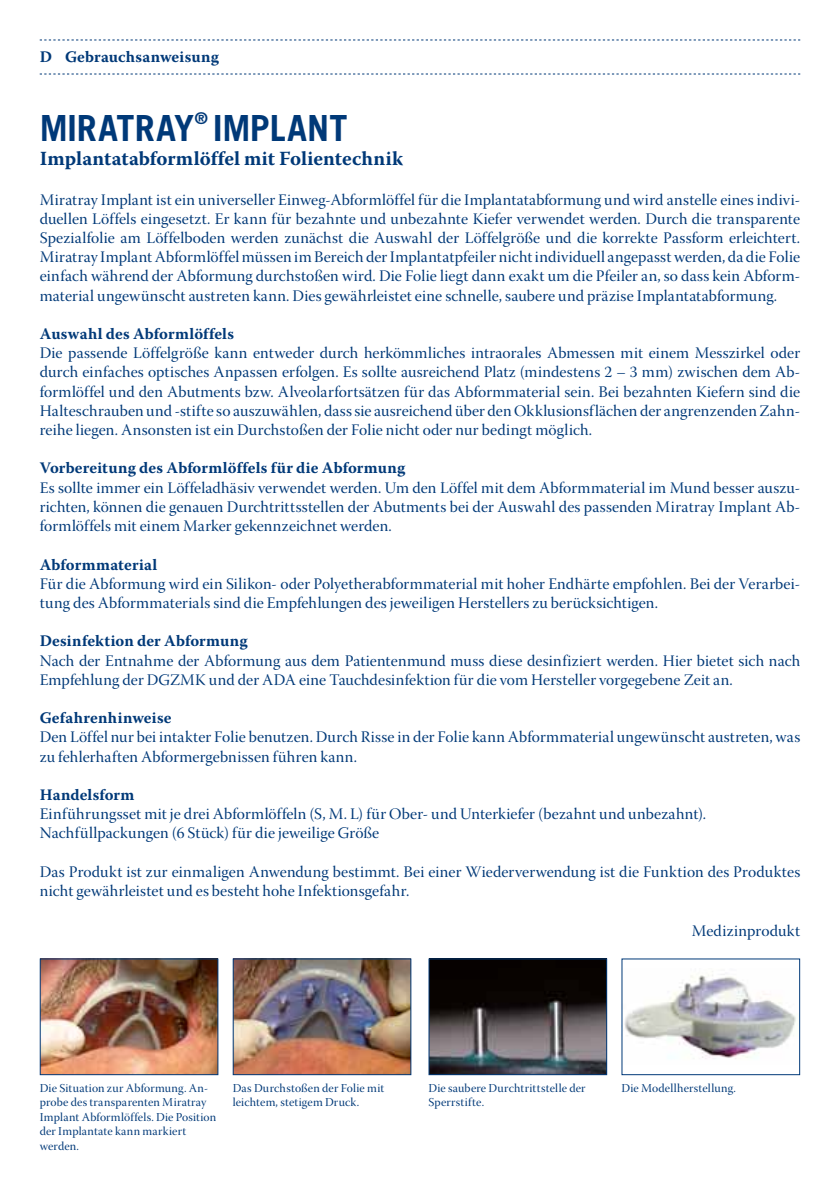
<style>
.page{position:relative;width:840px;height:1191px;background:#fff}
.page>*{position:absolute;margin:0;border:0;box-sizing:border-box;transform-origin:0 0}
.t1{font:700 36px "Trade Gothic";color:#003978}
.t2{font:700 20px "Warnock Pro";color:#003978}
.t3{font:700 16.2px "Trade Gothic";color:#003978}
.t4{font:16px/19.2px "Warnock Pro Subh";letter-spacing:.005em;color:#003978}
.t5{font:700 16px "Warnock Pro";letter-spacing:.01em;color:#003978}
.t6{font:12px/14.4px "Warnock Pro Subh";letter-spacing:.015em;color:#003978}
</style>
<div class="page">
<svg style="left:40px;top:74px;width:759px;height:1px"></svg>
<svg style="left:40px;top:40px;width:759px;height:1px"></svg>
<img style="left:42px;top:960px;width:174px;height:113px">
<div style="left:40px;top:958px;width:178px;height:117px;border:1px solid #003978"></div>
<img style="left:234px;top:960px;width:175px;height:113px">
<div style="left:232px;top:958px;width:179px;height:117px;border:1px solid #003978"></div>
<img style="left:430px;top:960px;width:175px;height:113px">
<div style="left:428px;top:958px;width:179px;height:117px;border:1px solid #003978"></div>
<img style="left:624px;top:971px;width:172px;height:88px">
<div style="left:621px;top:958px;width:178px;height:117px;border:1px solid #003978"></div>
<p class="t5" style="left:40px;top:47px;width:181px">D Gebrauchsanweisung</p>
<h1 class="t1" style="left:40px;top:106px;width:156px">MIRATRAY</h1>
<p class="t3" style="left:194px;top:108px;width:14px">®</p>
<h1 class="t1" style="left:213px;top:106px;width:136px">IMPLANT</h1>
<p class="t2" style="left:40px;top:147px;width:365px">Implantatabformlöffel mit Folientechnik</p>
<p class="t4" style="left:40px;top:192px;width:761px;text-align:justify">Miratray Implant ist ein universeller Einweg-Abformlöffel für die Implantatabformung und wird anstelle eines indivi&shy;duellen Löffels eingesetzt. Er kann für bezahnte und unbezahnte Kiefer verwendet werden. Durch die transparente Spezialfolie am Löffelboden werden zunächst die Auswahl der Löffelgröße und die korrekte Passform erleichtert.<br>Miratray Implant Abformlöffel müssen im Bereich der Implantatpfeiler nicht individuell angepasst werden, da die Folie einfach während der Abformung durchstoßen wird. Die Folie liegt dann exakt um die Pfeiler an, so dass kein Abform&shy;material ungewünscht austreten kann. Dies gewährleistet eine schnelle, saubere und präzise Implantatabformung.</p>
<p class="t5" style="left:40px;top:324px;width:196px">Auswahl des Abformlöffels</p>
<p class="t4" style="left:40px;top:345px;width:761px;text-align:justify">Die passende Löffelgröße kann entweder durch herkömmliches intraorales Abmessen mit einem Messzirkel oder durch einfaches optisches Anpassen erfolgen. Es sollte ausreichend Platz (mindestens 2 – 3 mm) zwischen dem Ab&shy;formlöffel und den Abutments bzw. Alveolarfortsätzen für das Abformmaterial sein. Bei bezahnten Kiefern sind die Halteschrauben und -stifte so auszuwählen, dass sie ausreichend über den Okklusionsflächen der angrenzenden Zahn&shy;reihe liegen. Ansonsten ist ein Durchstoßen der Folie nicht oder nur bedingt möglich.</p>
<p class="t5" style="left:40px;top:458px;width:367px">Vorbereitung des Abformlöffels für die Abformung</p>
<p class="t4" style="left:40px;top:480px;width:761px;text-align:justify">Es sollte immer ein Löffeladhäsiv verwendet werden. Um den Löffel mit dem Abformmaterial im Mund besser auszu&shy;richten, können die genauen Durchtrittsstellen der Abutments bei der Auswahl des passenden Miratray Implant Ab&shy;formlöffels mit einem Marker gekennzeichnet werden.</p>
<p class="t5" style="left:40px;top:554px;width:119px">Abformmaterial</p>
<p class="t4" style="left:40px;top:576px;width:761px">Für die Abformung wird ein Silikon- oder Polyetherabformmaterial mit hoher Endhärte empfohlen. Bei der Verarbei&shy;tung des Abformmaterials sind die Empfehlungen des jeweiligen Herstellers zu berücksichtigen.</p>
<p class="t5" style="left:40px;top:631px;width:209px">Desinfektion der Abformung</p>
<p class="t4" style="left:40px;top:652px;width:761px">Nach der Entnahme der Abformung aus dem Patientenmund muss diese desinfiziert werden. Hier bietet sich nach<br>Empfehlung der DGZMK und der ADA eine Tauchdesinfektion für die vom Hersteller vorgegebene Zeit an.</p>
<p class="t5" style="left:40px;top:708px;width:133px">Gefahrenhinweise</p>
<p class="t4" style="left:40px;top:729px;width:761px">Den Löffel nur bei intakter Folie benutzen. Durch Risse in der Folie kann Abformmaterial ungewünscht austreten, was zu fehlerhaften Abformergebnissen führen kann.</p>
<p class="t5" style="left:40px;top:785px;width:96px">Handelsform</p>
<p class="t4" style="left:40px;top:806px;width:667px">Einführungsset mit je drei Abformlöffeln (S, M. L) für Ober- und Unterkiefer (bezahnt und unbezahnt).<br>Nachfüllpackungen (6 Stück) für die jeweilige Größe</p>
<p class="t4" style="left:40px;top:864px;width:761px">Das Produkt ist zur einmaligen Anwendung bestimmt. Bei einer Wiederverwendung ist die Funktion des Produktes nicht gewährleistet und es besteht hohe Infektionsgefahr.</p>
<p class="t4" style="left:691px;top:923px;width:110px">Medizinprodukt</p>
<p class="t6" style="left:40px;top:1082px;width:178px">Die Situation zur Abformung. An&shy;probe des transparenten Miratray<br>Implant Abformlöffels. Die Position der Implantate kann markiert werden.</p>
<p class="t6" style="left:232px;top:1082px;width:153px">Das Durchstoßen der Folie mit leichtem, stetigem Druck.</p>
<p class="t6" style="left:428px;top:1082px;width:158px">Die saubere Durchtrittstelle der<br>Sperrstifte.</p>
<p class="t6" style="left:621px;top:1082px;width:116px">Die Modellherstellung.</p>
</div>
